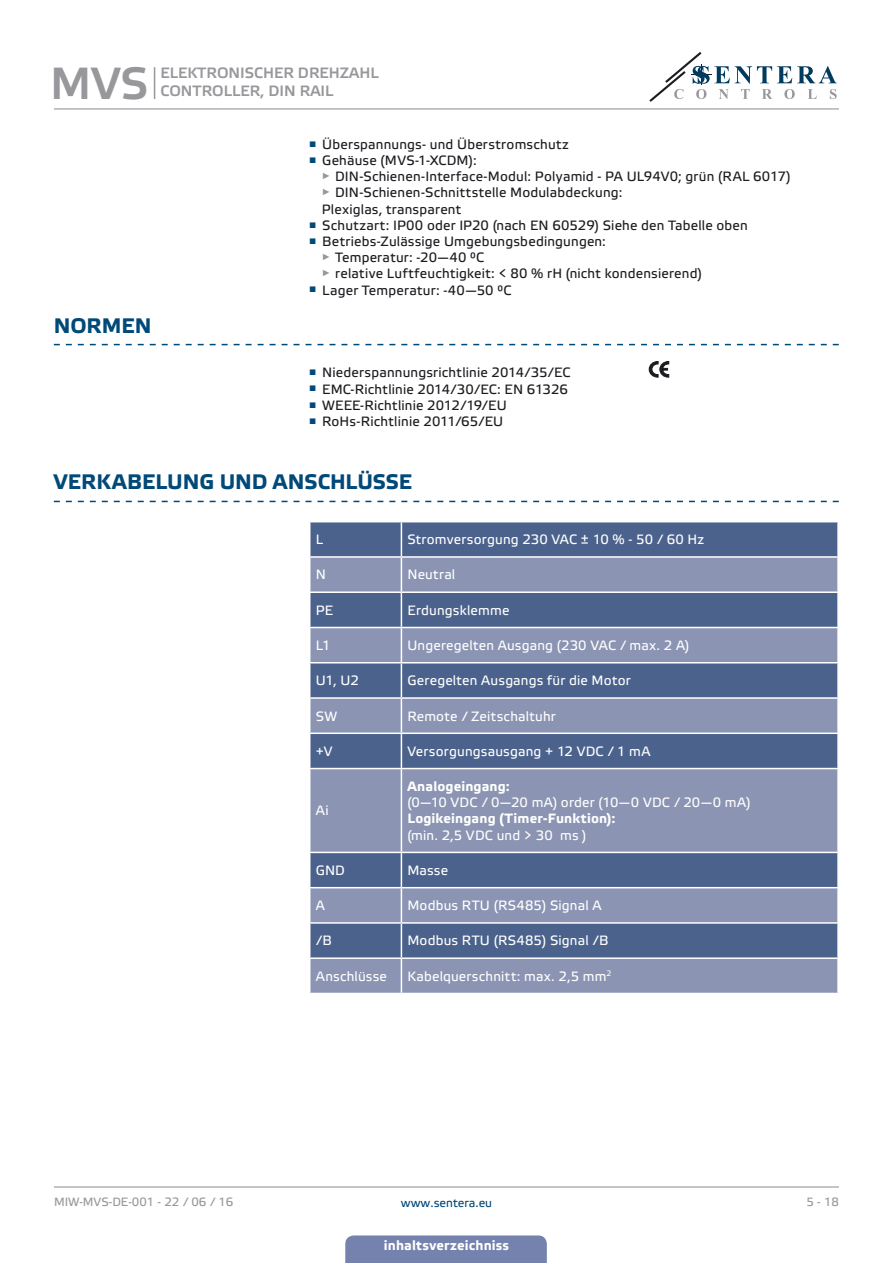
<style>
.page{position:relative;width:893px;height:1263px;background:#fff}
.page>*{position:absolute;margin:0;border:0;box-sizing:border-box;transform-origin:0 0}
.t1{font:45px "Etelka Medium Pro";color:#98989c}
.t2{font:700 21px "Etelka Text Pro";color:#004978}
.t3{font:15px/18px "Etelka Medium Pro";color:#98989c}
.t4{font:13.5px/16.2px "Etelka Text Pro";letter-spacing:.015em;color:#1b1c20}
.t5{font:13.5px "Etelka Text Pro";letter-spacing:.015em;color:#fff}
.t6{font:700 13.5px "Etelka Text Pro";letter-spacing:.01em;color:#fff}
.t7{font:12px "Etelka Text Pro";color:#98989c}
.t8{font:12px "Etelka Text Pro";color:#004978}
</style>
<div class="page">
<hr style="left:54px;top:108px;width:785px;height:1px;background:#98989c">
<hr style="left:54px;top:1186px;width:785px;height:1px;background:#98989c">
<svg style="left:649px;top:52px;width:188px;height:50px"></svg>
<div style="left:345px;top:1235px;width:202px;height:28px;background:#7482ad"></div>
<svg style="left:54px;top:344px;width:785px;height:1px"></svg>
<svg style="left:54px;top:501px;width:785px;height:1px"></svg>
<svg style="left:649px;top:361px;width:20px;height:16px"></svg>
<div style="left:310px;top:522px;width:527px;height:34px;background:#4b628c"></div>
<svg style="left:310px;top:558px;width:527px;height:435px;background:#7280a4"></svg>
<hr style="left:401px;top:522px;width:1px;height:34px;background:#fff">
<hr style="left:401px;top:558px;width:1px;height:33px;background:#fff">
<hr style="left:309px;top:591px;width:92px;height:2px;background:#fff">
<hr style="left:401px;top:591px;width:438px;height:2px;background:#fff">
<hr style="left:401px;top:593px;width:1px;height:34px;background:#fff">
<hr style="left:309px;top:627px;width:92px;height:1px;background:#fff">
<hr style="left:401px;top:627px;width:438px;height:1px;background:#fff">
<hr style="left:401px;top:628px;width:1px;height:34px;background:#fff">
<hr style="left:309px;top:662px;width:92px;height:1px;background:#fff">
<hr style="left:401px;top:662px;width:438px;height:1px;background:#fff">
<hr style="left:401px;top:663px;width:1px;height:34px;background:#fff">
<hr style="left:309px;top:697px;width:92px;height:2px;background:#fff">
<hr style="left:401px;top:697px;width:438px;height:2px;background:#fff">
<hr style="left:401px;top:699px;width:1px;height:33px;background:#fff">
<hr style="left:309px;top:732px;width:92px;height:2px;background:#fff">
<hr style="left:401px;top:732px;width:438px;height:2px;background:#fff">
<hr style="left:401px;top:734px;width:1px;height:34px;background:#fff">
<hr style="left:309px;top:768px;width:92px;height:1px;background:#fff">
<hr style="left:401px;top:768px;width:438px;height:1px;background:#fff">
<hr style="left:401px;top:769px;width:1px;height:83px;background:#fff">
<hr style="left:309px;top:852px;width:92px;height:1px;background:#fff">
<hr style="left:401px;top:852px;width:438px;height:1px;background:#fff">
<hr style="left:401px;top:853px;width:1px;height:34px;background:#fff">
<hr style="left:309px;top:887px;width:92px;height:1px;background:#fff">
<hr style="left:401px;top:887px;width:438px;height:1px;background:#fff">
<hr style="left:401px;top:888px;width:1px;height:34px;background:#fff">
<hr style="left:309px;top:922px;width:92px;height:2px;background:#fff">
<hr style="left:401px;top:922px;width:438px;height:2px;background:#fff">
<hr style="left:401px;top:924px;width:1px;height:33px;background:#fff">
<hr style="left:309px;top:957px;width:92px;height:2px;background:#fff">
<hr style="left:401px;top:957px;width:438px;height:2px;background:#fff">
<hr style="left:401px;top:959px;width:1px;height:34px;background:#fff">
<hr style="left:154px;top:67px;width:1px;height:32px;background:#98989c">
<h1 class="t1" style="left:50px;top:59px;width:100px">MVS</h1>
<p class="t3" style="left:161px;top:65px;width:220px">ELEKTRONISCHER DREHZAHL<br>CONTROLLER, DIN RAIL</p>
<h2 class="t2" style="left:54px;top:314px;width:99px">NORMEN</h2>
<p class="t4" style="left:309px;top:137px;width:261px"><sup>■</sup> Überspannungs- und Überstromschutz</p>
<p class="t4" style="left:322px;top:153px;width:470px;text-indent:-13px"><sup>■</sup> Gehäuse (MVS-1-XCDM):<br><sup>►</sup> DIN-Schienen-Interface-Modul: Polyamid - PA UL94V0; grün (RAL 6017) <sup>►</sup> DIN-Schienen-Schnittstelle Modulabdeckung:<br>Plexiglas, transparent</p>
<p class="t4" style="left:309px;top:218px;width:440px"><sup>■</sup> Schutzart: IP00 oder IP20 (nach EN 60529) Siehe den Tabelle oben</p>
<p class="t4" style="left:322px;top:234px;width:382px;text-indent:-13px"><sup>■</sup> Betriebs-Zulässige Umgebungsbedingungen:<br><sup>►</sup> Temperatur: -20—40 °C<br><sup>►</sup> relative Luftfeuchtigkeit: &lt; 80 % rH (nicht kondensierend)</p>
<p class="t4" style="left:309px;top:283px;width:204px"><sup>■</sup> Lager Temperatur: -40—50 °C</p>
<p class="t4" style="left:309px;top:365px;width:263px"><sup>■</sup> Niederspannungsrichtlinie 2014/35/EC</p>
<p class="t4" style="left:309px;top:382px;width:260px"><sup>■</sup> EMC-Richtlinie 2014/30/EC: EN 61326</p>
<p class="t4" style="left:309px;top:398px;width:199px"><sup>■</sup> WEEE-Richtlinie 2012/19/EU</p>
<p class="t4" style="left:309px;top:414px;width:196px"><sup>■</sup> RoHs-Richtlinie 2011/65/EU</p>
<h2 class="t2" style="left:54px;top:471px;width:360px">VERKABELUNG UND ANSCHLÜSSE</h2>
<p class="t5" style="left:316px;top:532px;width:9px">L</p>
<p class="t5" style="left:407px;top:532px;width:298px">Stromversorgung 230 VAC ± 10 % - 50 / 60 Hz</p>
<p class="t5" style="left:316px;top:568px;width:12px">N</p>
<p class="t5" style="left:407px;top:568px;width:49px">Neutral</p>
<p class="t5" style="left:316px;top:603px;width:19px">PE</p>
<p class="t5" style="left:407px;top:603px;width:103px">Erdungsklemme</p>
<p class="t5" style="left:316px;top:638px;width:16px">L1</p>
<p class="t5" style="left:407px;top:638px;width:283px">Ungeregelten Ausgang (230 VAC / max. 2 A)</p>
<p class="t5" style="left:316px;top:673px;width:45px">U1, U2</p>
<p class="t5" style="left:407px;top:673px;width:225px">Geregelten Ausgangs für die Motor</p>
<p class="t5" style="left:316px;top:709px;width:23px">SW</p>
<p class="t5" style="left:407px;top:709px;width:150px">Remote / Zeitschaltuhr</p>
<p class="t5" style="left:316px;top:744px;width:18px">+V</p>
<p class="t5" style="left:407px;top:744px;width:245px">Versorgungsausgang + 12 VDC / 1 mA</p>
<p class="t5" style="left:316px;top:803px;width:14px">Ai</p>
<p class="t6" style="left:407px;top:779px;width:104px">Analogeingang:</p>
<p class="t5" style="left:407px;top:795px;width:344px">(0—10 VDC / 0—20 mA) order (10—0 VDC / 20—0 mA)</p>
<p class="t6" style="left:407px;top:811px;width:210px">Logikeingang (Timer-Funktion):</p>
<p class="t5" style="left:407px;top:828px;width:180px">(min. 2,5 VDC und &gt; 30 ms )</p>
<p class="t5" style="left:316px;top:863px;width:31px">GND</p>
<p class="t5" style="left:407px;top:863px;width:42px">Masse</p>
<p class="t5" style="left:316px;top:898px;width:11px">A</p>
<p class="t5" style="left:407px;top:898px;width:196px">Modbus RTU (RS485) Signal A</p>
<p class="t5" style="left:316px;top:933px;width:18px">/B</p>
<p class="t5" style="left:407px;top:933px;width:203px">Modbus RTU (RS485) Signal /B</p>
<p class="t5" style="left:316px;top:969px;width:73px">Anschlüsse</p>
<p class="t5" style="left:407px;top:969px;width:206px">Kabelquerschnitt: max. 2,5 mm<sup>2</sup></p>
<p class="t7" style="left:54px;top:1195px;width:181px">MIW-MVS-DE-001 - 22 / 06 / 16</p>
<p class="t8" style="left:401px;top:1196px;width:93px">www.sentera.eu</p>
<p class="t7" style="left:806px;top:1195px;width:34px">5 - 18</p>
<p class="t6" style="left:384px;top:1238px;width:127px">inhaltsverzeichniss</p>
</div>
